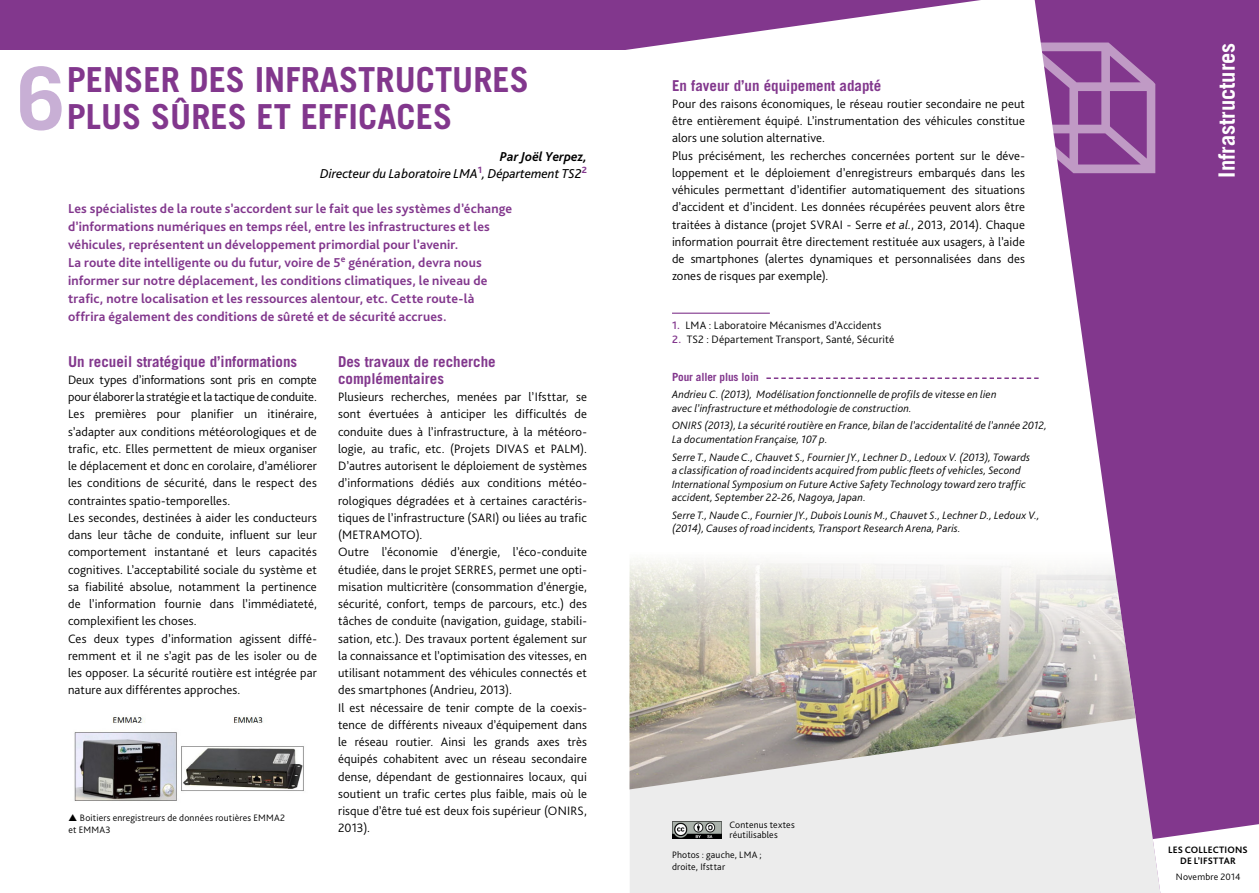
<style>
.page{position:relative;width:1259px;height:893px;background:#fff}
.page>*{position:absolute;margin:0;border:0;box-sizing:border-box;transform-origin:0 0}
.t1{font:700 86.85px "Trade Gothic LT Std";color:#c8afd5}
.t2{font:700 34.5px "Trade Gothic LT Std";color:#82378d}
.t3{font:700 22.5px "Trade Gothic LT Std";color:#fff}
.t4{font:700 15px/17.2px "Trade Gothic LT Std";color:#82378d}
.t5{font:700 13.5px/18px "Bliss Pro";letter-spacing:.01em;color:#82378d}
.t6{font:italic 13.5px/16.5px "Bliss Pro";color:#000;text-align:right}
.t7{font:300 12.75px/17.2px "Bliss Pro";letter-spacing:.01em;color:#000}
.t8{font:italic 300 11.25px/13.5px "Bliss Pro";letter-spacing:.015em;color:#000}
.t9{font:300 11.25px "Bliss Pro";letter-spacing:.015em;color:#000}
.t10{font:700 11.25px "Trade Gothic LT Std";letter-spacing:-.01em;color:#82378d}
.t11{font:300 9.75px/12px "Bliss Pro";letter-spacing:.02em;color:#000}
.t12{font:700 9.75px/11.2px "Bliss Pro";letter-spacing:.015em;color:#000;text-align:center}
.s1{font-weight:700}
.s2{font-style:italic}
.s3{font-weight:500;color:#82378d}
</style>
<div class="page">
<div style="left:629px;top:789px;width:404px;height:104px;background:#ececec"></div>
<svg style="left:1033px;top:0;width:226px;height:893px;background:#9a5ea2"></svg>
<svg style="left:0;top:0;width:1064px;height:50px;fill:#82378d"></svg>
<svg style="left:1152px;top:821px;width:107px;height:72px"></svg>
<svg style="left:1023px;top:43px;width:132px;height:130px"></svg>
<div style="left:1205px;top:0;width:54px;height:190px;background:#82378d"></div>
<img style="left:672px;top:821px;width:49px;height:17px">
<svg style="left:766px;top:377px;width:272px;height:2px"></svg>
<hr style="left:672px;top:313px;width:98px;height:1px;background:#82378d">
<img style="left:629px;top:498px;width:506px;height:291px">
<img style="left:74px;top:717px;width:230px;height:84px">
<h1 class="t1" style="left:17px;top:45px;width:50px">6</h1>
<h2 class="t2" style="left:67px;top:58px;width:464px">PENSER DES INFRASTRUCTURES</h2>
<h2 class="t2" style="left:67px;top:96px;width:387px">PLUS SÛRES ET EFFICACES</h2>
<p class="t6" style="left:320px;top:148px;width:268px"><span class="s1">Par Joël Yerpez,<br></span>Directeur du Laboratoire LMA<sup>1</sup>, Département TS2<sup>2</sup></p>
<p class="t5" style="left:68px;top:199px;width:445px">Les spécialistes de la route s’accordent sur le fait que les systèmes d’échange d’informations numériques en temps réel, entre les infrastructures et les véhicules, représentent un développement primordial pour l’avenir.<br>La route dite intelligente ou du futur, voire de 5<sup>e</sup> génération, devra nous informer sur notre déplacement, les conditions climatiques, le niveau de trafic, notre localisation et les ressources alentour, etc. Cette route-là offrira également des conditions de sûreté et de sécurité accrues.</p>
<p class="t4" style="left:68px;top:352px;width:231px">Un recueil stratégique d’informations</p>
<p class="t7" style="left:68px;top:371px;width:250px">Deux types d’informations sont pris en compte pour élaborer la stratégie et la tactique de conduite.<br>Les premières pour planifier un itinéraire, s’adapter aux conditions météorologiques et de trafic, etc. Elles permettent de mieux organiser le déplacement et donc en corolaire, d’améliorer les conditions de sécurité, dans le respect des contraintes spatio-temporelles.<br>Les secondes, destinées à aider les conducteurs dans leur tâche de conduite, influent sur leur comportement instantané et leurs capacités cognitives. L’acceptabilité sociale du système et sa fiabilité absolue, notamment la pertinence de l’information fournie dans l’immédiateté, complexifient les choses.<br>Ces deux types d’information agissent diffé&shy;remment et il ne s’agit pas de les isoler ou de les opposer. La sécurité routière est intégrée par nature aux différentes approches.</p>
<p class="t11" style="left:68px;top:811px;width:218px">▲ Boitiers enregistreurs de données routières EMMA2 et EMMA3</p>
<p class="t4" style="left:338px;top:352px;width:159px">Des travaux de recherche complémentaires</p>
<p class="t7" style="left:338px;top:388px;width:250px">Plusieurs recherches, menées par l’Ifsttar, se sont évertuées à anticiper les difficultés de conduite dues à l’infrastructure, à la météoro&shy;logie, au trafic, etc. (Projets DIVAS et PALM).<br>D’autres autorisent le déploiement de systèmes d’informations dédiés aux conditions météo&shy;rologiques dégradées et à certaines caractéris&shy;tiques de l’infrastructure (SARI) ou liées au trafic (METRAMOTO).<br>Outre l’économie d’énergie, l’éco-conduite étudiée, dans le projet SERRES, permet une opti&shy;misation multicritère (consommation d’énergie, sécurité, confort, temps de parcours, etc.) des tâches de conduite (navigation, guidage, stabili&shy;sation, etc.). Des travaux portent également sur la connaissance et l’optimisation des vitesses, en utilisant notamment des véhicules connectés et des smartphones (Andrieu, 2013).<br>Il est nécessaire de tenir compte de la coexis&shy;tence de différents niveaux d’équipement dans le réseau routier. Ainsi les grands axes très équipés cohabitent avec un réseau secondaire dense, dépendant de gestionnaires locaux, qui soutient un trafic certes plus faible, mais où le risque d’être tué est deux fois supérieur (ONIRS, 2013).</p>
<p class="t4" style="left:672px;top:76px;width:211px">En faveur d’un équipement adapté</p>
<p class="t7" style="left:672px;top:95px;width:354px">Pour des raisons économiques, le réseau routier secondaire ne peut être entièrement équipé. L’instrumentation des véhicules constitue alors une solution alternative.<br>Plus précisément, les recherches concernées portent sur le déve&shy;loppement et le déploiement d’enregistreurs embarqués dans les véhicules permettant d’identifier automatiquement des situations d’accident et d’incident. Les données récupérées peuvent alors être traitées à distance (projet SVRAI - Serre <span class="s2">et al.</span>, 2013, 2014). Chaque information pourrait être directement restituée aux usagers, à l’aide de smartphones (alertes dynamiques et personnalisées dans des zones de risques par exemple).</p>
<p class="t9" style="left:672px;top:318px;width:211px"><span class="s3">1.</span> LMA : Laboratoire Mécanismes d’Accidents</p>
<p class="t9" style="left:672px;top:332px;width:224px"><span class="s3">2.</span> TS2 : Département Transport, Santé, Sécurité</p>
<p class="t10" style="left:672px;top:370px;width:88px">Pour aller plus loin</p>
<p class="t8" style="left:672px;top:387px;width:326px">Andrieu C. (2013), Modélisation fonctionnelle de profils de vitesse en lien avec l’infrastructure et méthodologie de construction.</p>
<p class="t8" style="left:672px;top:419px;width:376px">ONIRS (2013), La sécurité routière en France, bilan de l’accidentalité de l’année 2012,<br>La documentation Française, 107 p.</p>
<p class="t8" style="left:672px;top:450px;width:359px">Serre T., Naude C., Chauvet S., Fournier JY., Lechner D., Ledoux V. (2013), Towards a classification of road incidents acquired from public fleets of vehicles, Second International Symposium on Future Active Safety Technology toward zero traffic accident, September 22-26, Nagoya, Japan.</p>
<p class="t8" style="left:672px;top:508px;width:369px">Serre T., Naude C., Fournier JY., Dubois Lounis M., Chauvet S., Lechner D., Ledoux V., (2014), Causes of road incidents, Transport Research Arena, Paris.</p>
<p class="t11" style="left:729px;top:819px;width:67px;line-height:10.5px">Contenus textes réutilisables</p>
<p class="t11" style="left:672px;top:848px;width:91px">Photos : gauche, LMA ; droite, Ifsttar</p>
<h3 class="t3" style="left:1213px;top:177px;width:136px;rotate:-90deg">Infrastructures</h3>
<p class="t12" style="left:1168px;top:844px;width:81px">LES COLLECTIONS<br>DE L’IFSTTAR</p>
<p class="t11" style="left:1175px;top:870px;width:66px">Novembre 2014</p>
</div>
